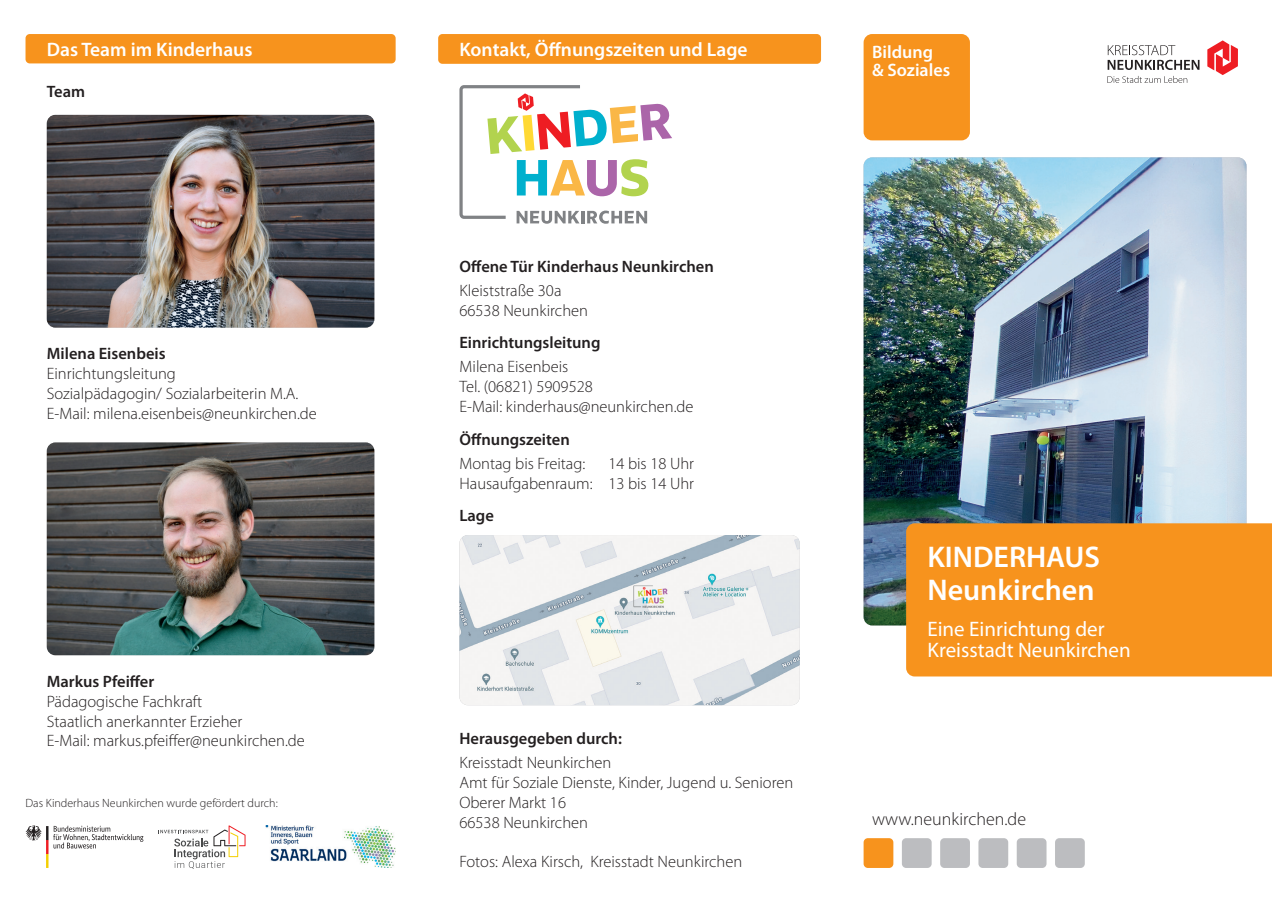
<style>
.page{position:relative;width:1272px;height:902px;background:#fff}
.page>*{position:absolute;margin:0;border:0;box-sizing:border-box;transform-origin:0 0}
.t1{font:600 30px/33px "Myriad Pro";color:#fff}
.t2{font:21px/21px "Myriad Pro";color:#fff}
.t3{font:600 19.5px "Myriad Pro";color:#fff}
.t4{font:300 18px "Myriad Pro";color:#231f20}
.t5{font:600 18px/18px "Myriad Pro";color:#fff}
.t6{font:300 16.5px/19.8px "Myriad Pro";color:#231f20}
.t7{font:600 16.5px "Myriad Pro";color:#231f20}
.t8{font:300 12px "Myriad Pro";color:#231f20}
</style>
<div class="page">
<div style="left:1054px;top:838px;width:30px;height:29px;background:#bcbdc0;border-radius:4px"></div>
<div style="left:1016px;top:838px;width:30px;height:29px;background:#bcbdc0;border-radius:4px"></div>
<div style="left:978px;top:838px;width:30px;height:29px;background:#bcbdc0;border-radius:4px"></div>
<div style="left:940px;top:838px;width:29px;height:29px;background:#bcbdc0;border-radius:4px"></div>
<div style="left:901px;top:838px;width:30px;height:29px;background:#bcbdc0;border-radius:4px"></div>
<div style="left:863px;top:838px;width:30px;height:29px;background:#f7931d;border-radius:4px"></div>
<svg style="left:1107px;top:45px;width:92px;height:25px"></svg>
<svg style="left:1107px;top:76px;width:80px;height:7px"></svg>
<svg style="left:1207px;top:40px;width:30px;height:35px"></svg>
<div style="left:26px;top:34px;width:369px;height:29px;background:#f7931d;border-radius:4px"></div>
<div style="left:438px;top:34px;width:383px;height:30px;background:#f7931d;border-radius:4px"></div>
<div style="left:863px;top:34px;width:106px;height:106px;background:#f7931d;border-radius:9px"></div>
<img style="left:863px;top:157px;width:383px;height:468px">
<div style="left:906px;top:523px;width:365px;height:153px;background:#f7931d"></div>
<svg style="left:459px;top:85px;width:213px;height:139px"></svg>
<img style="left:47px;top:115px;width:327px;height:212px">
<img style="left:47px;top:442px;width:327px;height:213px">
<img style="left:459px;top:535px;width:340px;height:170px">
<img style="left:265px;top:825px;width:130px;height:42px">
<svg style="left:26px;top:825px;width:117px;height:42px"></svg>
<svg style="left:160px;top:825px;width:85px;height:43px"></svg>
<p class="t3" style="left:47px;top:37px;width:207px">Das Team im Kinderhaus</p>
<p class="t7" style="left:47px;top:81px;width:40px">Team</p>
<p class="t7" style="left:47px;top:343px;width:120px">Milena Eisenbeis</p>
<p class="t6" style="left:47px;top:364px;width:271px">Einrichtungsleitung<br>Sozialpädagogin/ Sozialarbeiterin M.A.<br>E-Mail: milena.eisenbeis@neunkirchen.de</p>
<p class="t7" style="left:47px;top:670px;width:109px">Markus Pfeiffer</p>
<p class="t6" style="left:47px;top:691px;width:260px">Pädagogische Fachkraft<br>Staatlich anerkannter Erzieher<br>E-Mail: markus.pfeiffer@neunkirchen.de</p>
<p class="t8" style="left:26px;top:796px;width:254px">Das Kinderhaus Neunkirchen wurde gefördert durch:</p>
<p class="t3" style="left:459px;top:37px;width:290px">Kontakt, Öffnungszeiten und Lage</p>
<p class="t7" style="left:459px;top:256px;width:256px">Offene Tür Kinderhaus Neunkirchen</p>
<p class="t6" style="left:459px;top:281px;width:130px">Kleiststraße 30a<br>66538 Neunkirchen</p>
<p class="t7" style="left:459px;top:332px;width:143px">Einrichtungsleitung</p>
<p class="t6" style="left:459px;top:357px;width:236px">Milena Eisenbeis<br>Tel. (06821) 5909528<br>E-Mail: kinderhaus@neunkirchen.de</p>
<p class="t7" style="left:459px;top:428px;width:112px">Öffnungszeiten</p>
<p class="t6" style="left:459px;top:453px;width:127px">Montag bis Freitag:</p>
<p class="t6" style="left:459px;top:453px;width:236px;text-align:right">14 bis 18 Uhr<br>Hausaufgabenraum: 13 bis 14 Uhr</p>
<p class="t7" style="left:459px;top:505px;width:36px">Lage</p>
<p class="t7" style="left:459px;top:728px;width:164px">Herausgegeben durch:</p>
<p class="t6" style="left:459px;top:753px;width:335px">Kreisstadt Neunkirchen<br>Amt für Soziale Dienste, Kinder, Jugend u. Senioren<br>Oberer Markt 16<br>66538 Neunkirchen</p>
<p class="t6" style="left:459px;top:852px;width:284px">Fotos: Alexa Kirsch, Kreisstadt Neunkirchen</p>
<p class="t5" style="left:872px;top:43px;width:80px">Bildung<br>&amp; Soziales</p>
<h1 class="t1" style="left:927px;top:539px;width:174px">KINDERHAUS<br>Neunkirchen</h1>
<p class="t2" style="left:927px;top:618px;width:205px">Eine Einrichtung der<br>Kreisstadt Neunkirchen</p>
<p class="t4" style="left:872px;top:809px;width:155px">www.neunkirchen.de</p>
</div>
